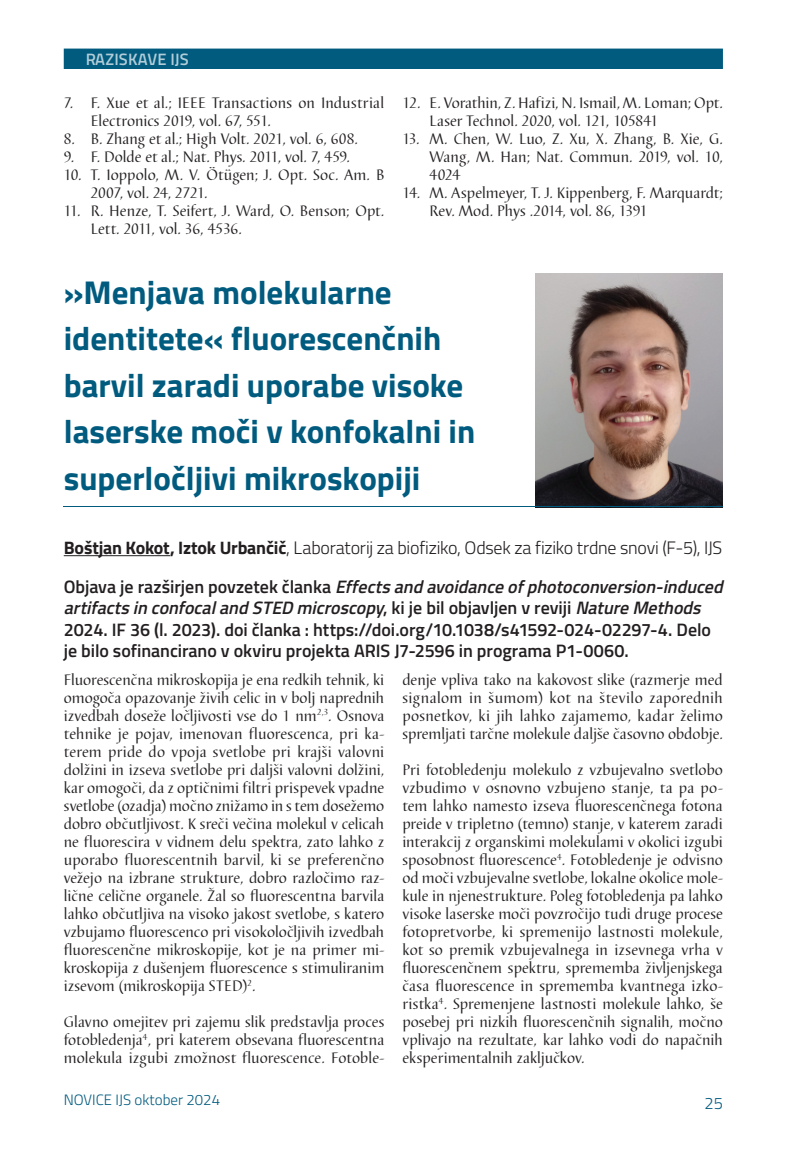
<style>
.page{position:relative;width:808px;height:1149px;background:#fff}
.page>*{position:absolute;margin:0;border:0;box-sizing:border-box;transform-origin:0 0}
.M_Naslov_prispevka_veliki{font:700 33px/46.5px "Titillium Web";color:#005b7f}
.M_Naslov_povzetek{font:600 18px/21.6px "Titillium Web";letter-spacing:-.005em;color:#231f20}
.M_Naslov_avtor{font:300 18px "Titillium Web";letter-spacing:-.015em;color:#231f20}
.t1{font:600 16.5px "Titillium Web";letter-spacing:.01em;color:#fff}
.t2{font:300 16.5px "Titillium Web";color:#005b7f}
.M_Tekst-prispevki{font:15.75px/18px "Barbedor TEE";color:#231f20}
.t3{font:300 15px "Titillium Web";color:#005b7f}
.s1{font-weight:700}
.s2{font-style:italic}
.s3{font-family:"Barbedor T"}
</style>
<div class="page">
<div style="left:64px;top:49px;width:659px;height:20px;background:#005b7f"></div>
<hr style="left:64px;top:555px;width:106px;height:1px;background:#231f20">
<img style="left:536px;top:273px;width:187px;height:233px">
<hr style="left:64px;top:506px;width:659px;height:1px;background:#005b7f">
<p class="t1" style="left:85px;top:47px;width:105px">RAZISKAVE IJS</p>
<p class="M_Tekst-prispevki" style="left:91px;top:94px;width:295px;text-indent:-27px">7. F. Xue et al.; IEEE Transactions on Industrial<br>Electronics 2019, vol. 67, 551.</p>
<p class="M_Tekst-prispevki" style="left:64px;top:130px;width:296px">8. B. Zhang et al.; High Volt. 2021, vol. 6, 608.</p>
<p class="M_Tekst-prispevki" style="left:64px;top:148px;width:288px">9. F. Dolde et al.; Nat. Phys. 2011, vol. 7, 459.</p>
<p class="M_Tekst-prispevki" style="left:91px;top:166px;width:295px;text-indent:-27px">10. T. Ioppolo, M. V. Ötügen; J. Opt. Soc. Am. B<br>2007, vol. 24, 2721.</p>
<p class="M_Tekst-prispevki" style="left:91px;top:202px;width:295px;text-indent:-27px">11. R. Henze, T. Seifert, J. Ward, O. Benson; Opt.<br>Lett. 2011, vol. 36, 4536.</p>
<p class="M_Tekst-prispevki" style="left:429px;top:94px;width:295px;text-indent:-27px">12. E. Vorathin, Z. Hafizi, N. Ismail, M. Loman; Opt.<br>Laser Technol. 2020, vol. 121, 105841</p>
<p class="M_Tekst-prispevki" style="left:429px;top:130px;width:295px;text-align:justify;text-indent:-27px">13. M. Chen, W. Luo, Z. Xu, X. Zhang, B. Xie, G.<br>Wang, M. Han; Nat. Commun. 2019, vol. 10, 4024</p>
<p class="M_Tekst-prispevki" style="left:429px;top:184px;width:295px;text-indent:-27px">14. M. Aspelmeyer, T. J. Kippenberg, F. Marquardt;<br>Rev. Mod. Phys .2014, vol. 86, 1391</p>
<p class="M_Naslov_prispevka_veliki" style="left:64px;top:267px;width:413px">»Menjava molekularne identitete« fluorescenčnih barvil zaradi uporabe visoke laserske moči v konfokalni in superločljivi mikroskopiji</p>
<p class="M_Naslov_avtor" style="left:64px;top:534px;width:660px"><span class="s1">Boštjan Kokot, Iztok Urbančič</span>, Laboratorij za biofiziko, Odsek za fiziko trdne snovi (F-5), IJS</p>
<p class="M_Naslov_povzetek" style="left:64px;top:574px;width:666px">O bj a v a j e r a z š i rj e n p o v z e t e k č l a n k a <span class="s2">Effectsandavoidanceofphotoconversion- induced artifactsinconfocalandSTED microscopy</span>, k i j e b i l o bj a v l j e n v r e v i j i <span class="s2">NatureMethods </span>2024. IF 36 (l. 2023). doi članka : https://doi.org/10.1038/s41592-024-02297-4. Delo je bilo sofinancirano v okviru projekta ARIS J7-2596 in programa P1-0060.</p>
<p class="M_Tekst-prispevki" style="left:64px;top:670px;width:322px;text-align:justify">Fluorescenčna mikroskopija je ena redkih tehnik, ki omogoča opazovanje živih celic in v bolj naprednih izvedbah doseže ločljivosti vse do 1 nm<sup>2,3</sup><span class="s3">.</span> Osnova tehnike je pojav, imenovan fluorescenca, pri ka&shy;terem pride do vpoja svetlobe pri krajši valovni dolžini in izseva svetlobe pri daljši valovni dolžini, kar omogoči, da z optičnimi filtri prispevek vpadne svetlobe (ozadja) močno znižamo in s tem dosežemo dobro občutljivost. K sreči večina molekul v celicah ne fluorescira v vidnem delu spektra, zato lahko z uporabo fluorescentnih barvil, ki se preferenčno vežejo na izbrane strukture, dobro razločimo raz&shy;lične celične organele. Žal so fluorescentna barvila lahko občutljiva na visoko jakost svetlobe, s katero vzbujamo fluorescenco pri visokoločljivih izvedbah fluorescenčne mikroskopije, kot je na primer mi&shy;kroskopija z dušenjem fluorescence s stimuliranim izsevom (mikroskopija STED)<sup>2</sup><span class="s3">.</span></p>
<p class="M_Tekst-prispevki" style="left:64px;top:1012px;width:322px;text-align:justify">Glavno omejitev pri zajemu slik predstavlja proces fotobledenja<sup>4</sup>, pri katerem obsevana fluorescentna molekula izgubi zmožnost fluorescence. Fotoble-</p>
<p class="M_Tekst-prispevki" style="left:402px;top:670px;width:322px;text-align:justify">denje vpliva tako na kakovost slike (razmerje med signalom in šumom) kot na število zaporednih posnetkov, ki jih lahko zajamemo, kadar želimo spremljati tarčne molekule daljše časovno obdobje.</p>
<p class="M_Tekst-prispevki" style="left:402px;top:760px;width:322px;text-align:justify">Pri fotobledenju molekulo z vzbujevalno svetlobo vzbudimo v osnovno vzbujeno stanje, ta pa po&shy;tem lahko namesto izseva fluorescenčnega fotona preide v tripletno (temno) stanje, v katerem zaradi interakcij z organskimi molekulami v okolici izgubi sposobnost fluorescence<sup>4</sup>. Fotobledenje je odvisno od moči vzbujevalne svetlobe, lokalne okolice mole&shy;kule in njenestrukture. Poleg fotobledenja pa lahko visoke laserske moči povzročijo tudi druge procese fotopretvorbe, ki spremenijo lastnosti molekule, kot so premik vzbujevalnega in izsevnega vrha v fluorescenčnem spektru, sprememba življenjskega časa fluorescence in sprememba kvantnega izko&shy;ristka<sup>4</sup>. Spremenjene lastnosti molekule lahko, še posebej pri nizkih fluorescenčnih signalih, močno vplivajo na rezultate, kar lahko vodi do napačnih eksperimentalnih zaključkov.</p>
<p class="t3" style="left:64px;top:1088px;width:158px">NOVICE IJS oktober 2024</p>
<p class="t2" style="left:704px;top:1090px;width:20px">25</p>
</div>
